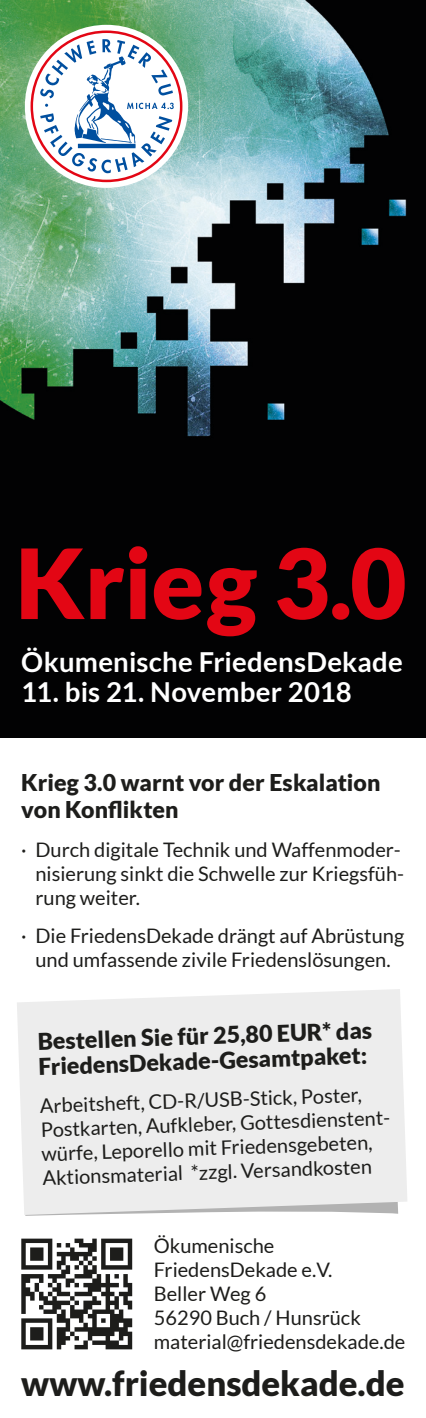
<style>
.page{position:relative;width:426px;height:1418px;background:#fff}
.page>*{position:absolute;margin:0;border:0;box-sizing:border-box;transform-origin:0 0}
.t1{font:900 34.5px "Lato";color:#1d1d1b}
.t2{font:700 27.5px "Lato";letter-spacing:.01em;color:#fff}
.t3{font:900 23.25px/25px "Lato";color:#1d1d1b}
.t4{font:900 23px/27px "Lato";color:#1d1d1b}
.t5{font:20px/24px "Lato";color:#1d1d1b}
</style>
<div class="page">
<img style="left:0;top:0;width:425px;height:737px">
<svg style="left:21px;top:1238px;width:111px;height:111px"></svg>
<div style="left:25px;top:25px;width:163px;height:163px;background:#fff;border-radius:50%"></div>
<svg style="left:30px;top:30px;width:152px;height:152px"></svg>
<svg style="left:21px;top:546px;width:383px;height:90px;background:#540309"></svg>
<svg style="left:25px;top:1214px;width:78px;height:1px"></svg>
<svg style="left:17px;top:989px;width:390px;height:225px;background:#ececec"></svg>
<h2 class="t2" style="left:21px;top:646px;width:382px">Ökumenische FriedensDekade</h2>
<h2 class="t2" style="left:21px;top:676px;width:331px">11. bis 21. November 2018</h2>
<p class="t4" style="left:21px;top:769px;width:360px">Krieg 3.0 warnt vor der Eskalation von Konflikten</p>
<p class="t5" style="left:35px;top:837px;width:369px;text-indent:-14px">· Durch digitale Technik und Waffenmoder&shy;nisierung sinkt die Schwelle zur Kriegsfüh&shy;rung weiter.</p>
<p class="t5" style="left:21px;top:923px;width:384px;text-align:center">· Die FriedensDekade drängt auf Abrüstung und umfassende zivile Friedenslösungen.</p>
<p class="t3" style="left:37px;top:1028px;width:335px;rotate:-2deg">Bestellen Sie für 25,80 EUR* das<br>FriedensDekade-Gesamtpaket:</p>
<p class="t5" style="left:39px;top:1093px;width:354px;rotate:-2deg">Arbeitsheft, CD-R/USB-Stick, Poster, Postkarten, Aufkleber, Gottesdienstent&shy;würfe, Leporello mit Friedensgebeten, Aktionsmaterial *zzgl. Versandkosten</p>
<p class="t5" style="left:154px;top:1233px;width:253px">Ökumenische<br>FriedensDekade e.V.<br>Beller Weg 6<br>56290 Buch / Hunsrück material@friedensdekade.de</p>
<h1 class="t1" style="left:21px;top:1363px;width:384px">www.friedensdekade.de</h1>
</div>
